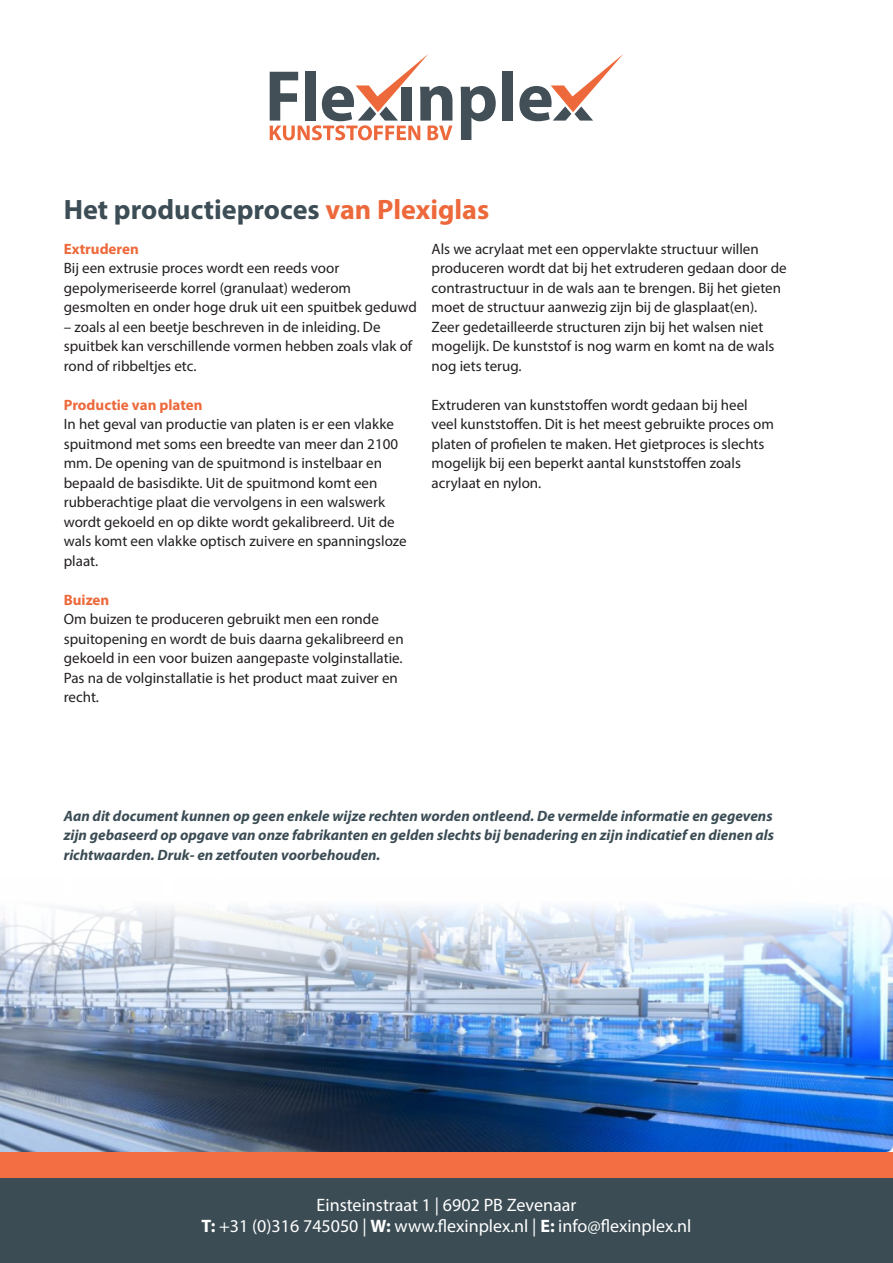
<style>
.page{position:relative;width:893px;height:1263px;background:#fff}
.page>*{position:absolute;margin:0;border:0;box-sizing:border-box;transform-origin:0 0}
.t1{font:700 28.2px "Myriad Pro";color:#3c4d55}
.t2{font:18px "Myriad Pro";color:#fff}
.t3{font:15px/19.5px "Myriad Pro";color:#231f20}
.t4{font:italic 700 15px/19.5px "Myriad Pro";color:#3b4c54;text-align:justify}
.t5{font:700 15px "Myriad Pro";color:#ed693b}
.s1{color:#ed693b}
.s2{font-weight:700}
</style>
<div class="page">
<div style="left:0;top:1178px;width:893px;height:85px;background:#3b4c54"></div>
<div style="left:0;top:1151px;width:893px;height:27px;background:#f36f43"></div>
<svg style="left:461px;top:86px;width:35px;height:54px"></svg>
<div style="left:502px;top:71px;width:11px;height:50px;background:#424f57"></div>
<svg style="left:519px;top:54px;width:104px;height:67px"></svg>
<svg style="left:270px;top:54px;width:182px;height:86px"></svg>
<img style="left:0;top:906px;width:893px;height:245px">
<p class="t1" style="left:64px;top:191px;width:427px">Het productieproces <span class="s1">van Plexiglas</span></p>
<p class="t5" style="left:64px;top:239px;width:77px">Extruderen</p>
<p class="t3" style="left:64px;top:258px;width:355px">Bij een extrusie proces wordt een reeds voor gepolymeriseerde korrel (granulaat) wederom gesmolten en onder hoge druk uit een spuitbek geduwd</p>
<p class="t3" style="left:64px;top:317px;width:350px">– zoals al een beetje beschreven in de inleiding. De spuitbek kan verschillende vormen hebben zoals vlak of rond of ribbeltjes etc.</p>
<p class="t5" style="left:64px;top:395px;width:140px">Productie van platen</p>
<p class="t3" style="left:64px;top:414px;width:344px">In het geval van productie van platen is er een vlakke spuitmond met soms een breedte van meer dan 2100 mm. De opening van de spuitmond is instelbaar en bepaald de basisdikte. Uit de spuitmond komt een rubberachtige plaat die vervolgens in een walswerk wordt gekoeld en op dikte wordt gekalibreerd. Uit de wals komt een vlakke optisch zuivere en spanningsloze plaat.</p>
<p class="t5" style="left:64px;top:590px;width:47px">Buizen</p>
<p class="t3" style="left:64px;top:609px;width:341px">Om buizen te produceren gebruikt men een ronde spuitopening en wordt de buis daarna gekalibreerd en gekoeld in een voor buizen aangepaste volginstallatie.<br>Pas na de volginstallatie is het product maat zuiver en recht.</p>
<p class="t3" style="left:432px;top:239px;width:357px">Als we acrylaat met een oppervlakte structuur willen produceren wordt dat bij het extruderen gedaan door de contrastructuur in de wals aan te brengen. Bij het gieten moet de structuur aanwezig zijn bij de glasplaat(en).<br>Zeer gedetailleerde structuren zijn bij het walsen niet mogelijk. De kunststof is nog warm en komt na de wals nog iets terug.</p>
<p class="t3" style="left:432px;top:395px;width:344px">Extruderen van kunststoffen wordt gedaan bij heel veel kunststoffen. Dit is het meest gebruikte proces om platen of profielen te maken. Het gietproces is slechts mogelijk bij een beperkt aantal kunststoffen zoals acrylaat en nylon.</p>
<p class="t4" style="left:64px;top:805px;width:712px">Aan dit document kunnen op geen enkele wijze rechten worden ontleend. De vermelde informatie en gegevens zijn gebaseerd op opgave van onze fabrikanten en gelden slechts bij benadering en zijn indicatief en dienen als richtwaarden. Druk- en zetfouten voorbehouden.</p>
<p class="t2" style="left:317px;top:1194px;width:261px">Einsteinstraat 1 | 6902 PB Zevenaar</p>
<p class="t2" style="left:202px;top:1215px;width:491px"><span class="s2">T:</span> +31 (0)316 745050 | <span class="s2">W:</span> www.flexinplex.nl | <span class="s2">E:</span> info@flexinplex.nl</p>
</div>
